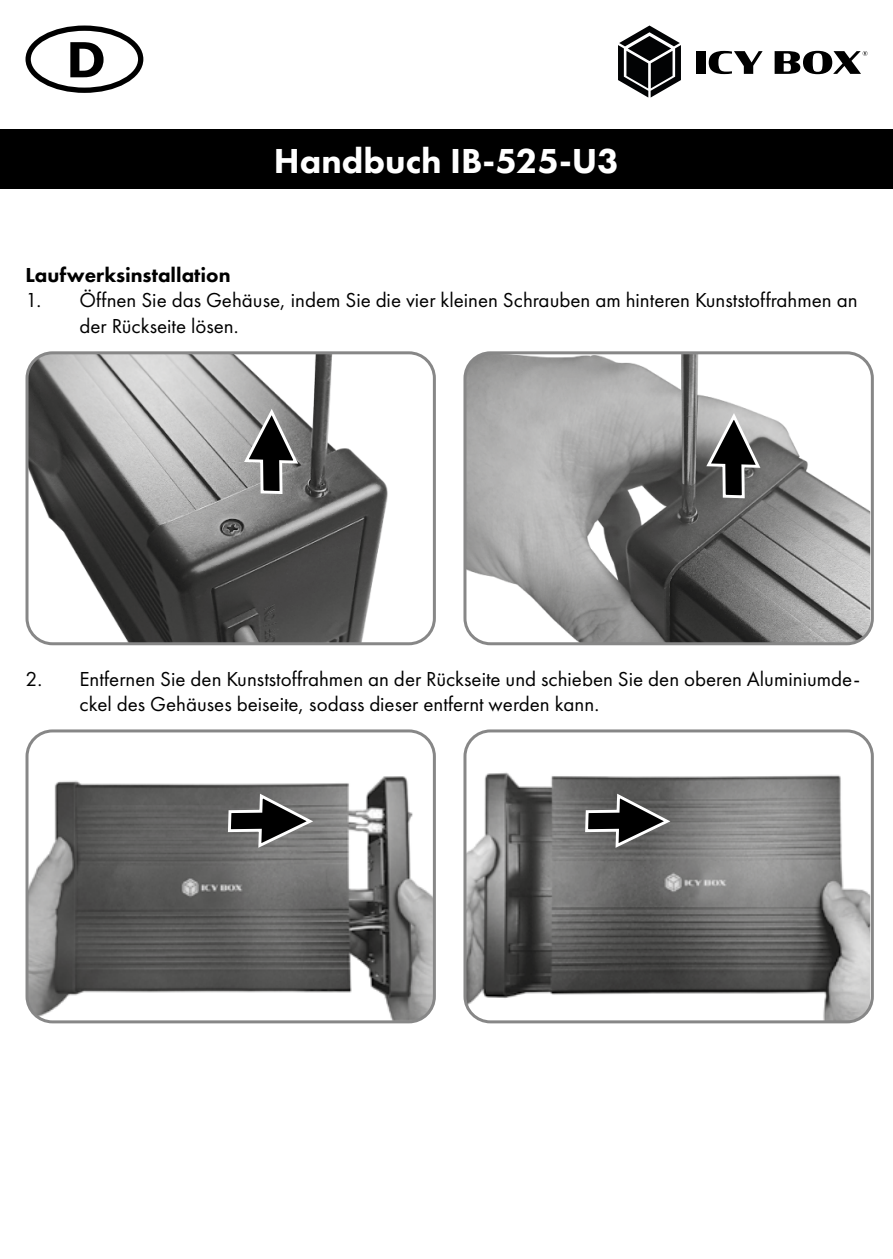
<style>
.page{position:relative;width:893px;height:1259px;background:#fff}
.page>*{position:absolute;margin:0;border:0;box-sizing:border-box;transform-origin:0 0}
.t1{font:800 36px "Futura PT";color:#fff}
.t2{font:21px/25.2px "Futura PT";color:#000}
.t3{font:800 21px "Futura PT";color:#000}
</style>
<div class="page">
<div style="left:0;top:130px;width:893px;height:59px;background:#000"></div>
<div style="left:696px;top:51px;width:10px;height:23px;background:#000"></div>
<svg style="left:709px;top:51px;width:54px;height:23px"></svg>
<svg style="left:775px;top:51px;width:92px;height:23px"></svg>
<svg style="left:618px;top:26px;width:63px;height:72px"></svg>
<div style="left:26px;top:26px;width:117px;height:67px;border:5px solid #000;border-radius:50%"></div>
<svg style="left:70px;top:42px;width:34px;height:35px"></svg>
<img style="left:27px;top:355px;width:405px;height:289px">
<div style="left:26px;top:351px;width:410px;height:294px;border:3px solid #878787;border-radius:26px"></div>
<img style="left:467px;top:355px;width:403px;height:286px">
<div style="left:463px;top:351px;width:411px;height:294px;border:3px solid #878787;border-radius:26px"></div>
<img style="left:27px;top:733px;width:405px;height:289px">
<div style="left:26px;top:729px;width:410px;height:294px;border:3px solid #878787;border-radius:26px"></div>
<img style="left:467px;top:733px;width:403px;height:286px">
<div style="left:463px;top:729px;width:411px;height:294px;border:3px solid #878787;border-radius:26px"></div>
<svg style="left:704px;top:410px;width:58px;height:90px"></svg>
<svg style="left:242px;top:405px;width:58px;height:90px"></svg>
<svg style="left:226px;top:791px;width:90px;height:58px"></svg>
<svg style="left:584px;top:791px;width:90px;height:58px"></svg>
<h1 class="t1" style="left:274px;top:138px;width:347px">Handbuch IB-525-U3</h1>
<p class="t3" style="left:26px;top:262px;width:207px">Laufwerksinstallation</p>
<p class="t2" style="left:80px;top:288px;width:780px;text-indent:-54px">1. Öffnen Sie das Gehäuse, indem Sie die vier kleinen Schrauben am hinteren Kunststoffrahmen an der Rückseite lösen.</p>
<p class="t2" style="left:80px;top:666px;width:782px;text-indent:-54px">2. Entfernen Sie den Kunststoffrahmen an der Rückseite und schieben Sie den oberen Aluminiumde&shy;ckel des Gehäuses beiseite, sodass dieser entfernt werden kann.</p>
</div>
